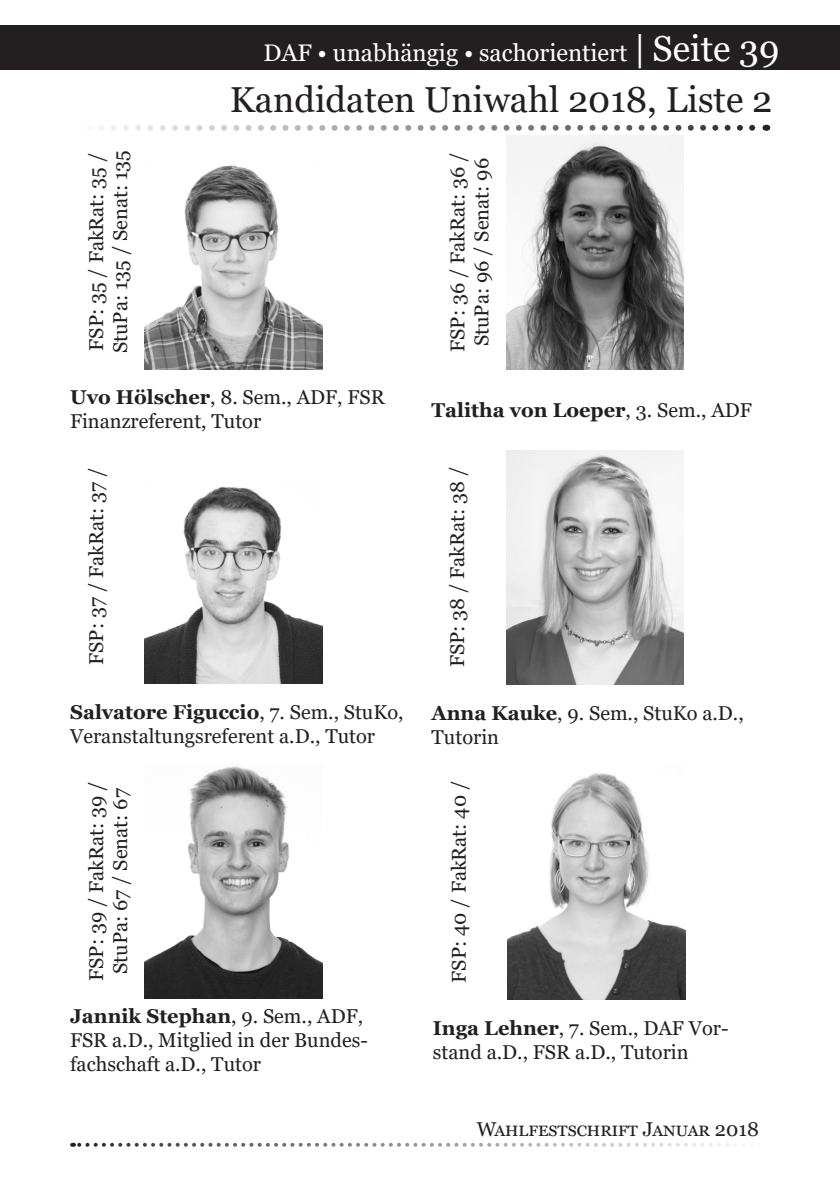
<style>
.page{position:relative;width:840px;height:1191px;background:#fff}
.page>*{position:absolute;margin:0;border:0;box-sizing:border-box;transform-origin:0 0}
.t1{font:36px "Georgia";color:#231f20}
.t2{font:24px "Georgia";color:#fff}
.t3{font:20px/24px "Georgia";color:#231f20}
.t4{font:700 20px "Georgia";color:#231f20}
.s1{font-size:36px}
.s2{font-weight:700}
.s3{font-weight:400}
</style>
<div class="page">
<hr style="left:0;top:25px;width:3px;height:44px;background:#231f20">
<div style="left:3px;top:25px;width:836px;height:44px;background:#231f20"></div>
<svg style="left:72px;top:1142px;width:665px;height:4px"></svg>
<svg style="left:103px;top:125px;width:653px;height:6px"></svg>
<img style="left:506px;top:450px;width:177px;height:234px">
<img style="left:145px;top:487px;width:177px;height:197px">
<img style="left:145px;top:765px;width:177px;height:233px">
<img style="left:507px;top:773px;width:178px;height:226px">
<img style="left:145px;top:165px;width:177px;height:204px">
<img style="left:506px;top:135px;width:177px;height:234px">
<p class="t2" style="left:263px;top:38px;width:517px">DAF • unabhängig • sachorientiert <span class="s1">| Seite 39</span></p>
<p class="t1" style="left:230px;top:78px;width:543px">Kandidaten Uniwahl 2018, Liste 2</p>
<p class="t3" style="left:84px;top:350px;width:199px;rotate:-90deg">FSP: 35 / FakRat: 35 /</p>
<p class="t3" style="left:108px;top:353px;width:205px;rotate:-90deg">StuPa: 135 / Senat: 135</p>
<p class="t3" style="left:70px;top:386px;width:316px"><span class="s2">Uvo Hölscher</span>, 8. Sem., ADF, FSR<br>Finanzreferent, Tutor</p>
<p class="t3" style="left:84px;top:665px;width:198px;rotate:-90deg">FSP: 37 / FakRat: 37 /</p>
<p class="t3" style="left:70px;top:700px;width:335px"><span class="s2">Salvatore Figuccio</span>, 7. Sem., StuKo,<br>Veranstaltungsreferent a.D., Tutor</p>
<p class="t3" style="left:84px;top:980px;width:201px;rotate:-90deg">FSP: 39 / FakRat: 39 /</p>
<p class="t3" style="left:108px;top:974px;width:187px;rotate:-90deg">StuPa: 67 / Senat: 67</p>
<p class="t3" style="left:70px;top:1004px;width:299px"><span class="s2">Jannik Stephan</span>, 9. Sem., ADF,<br>FSR a.D., Mitglied in der Bundes&shy;fachschaft a.D., Tutor</p>
<p class="t3" style="left:446px;top:352px;width:201px;rotate:-90deg">FSP: 36 / FakRat: 36 /</p>
<p class="t3" style="left:470px;top:346px;width:190px;rotate:-90deg">StuPa: 96 / Senat: 96</p>
<p class="t4" style="left:431px;top:397px;width:321px">Talitha von Loeper<span class="s3">, 3. Sem., ADF</span></p>
<p class="t3" style="left:445px;top:667px;width:202px;rotate:-90deg">FSP: 38 / FakRat: 38 /</p>
<p class="t3" style="left:431px;top:701px;width:313px"><span class="s2">Anna Kauke</span>, 9. Sem., StuKo a.D.,<br>Tutorin</p>
<p class="t3" style="left:447px;top:982px;width:203px;rotate:-90deg">FSP: 40 / FakRat: 40 /</p>
<p class="t3" style="left:432px;top:1017px;width:297px"><span class="s2">Inga Lehner</span>, 7. Sem., DAF Vor&shy;stand a.D., FSR a.D., Tutorin</p>
<p class="t3" style="left:476px;top:1117px;width:283px">Wahlfestschrift Januar 2018</p>
</div>
